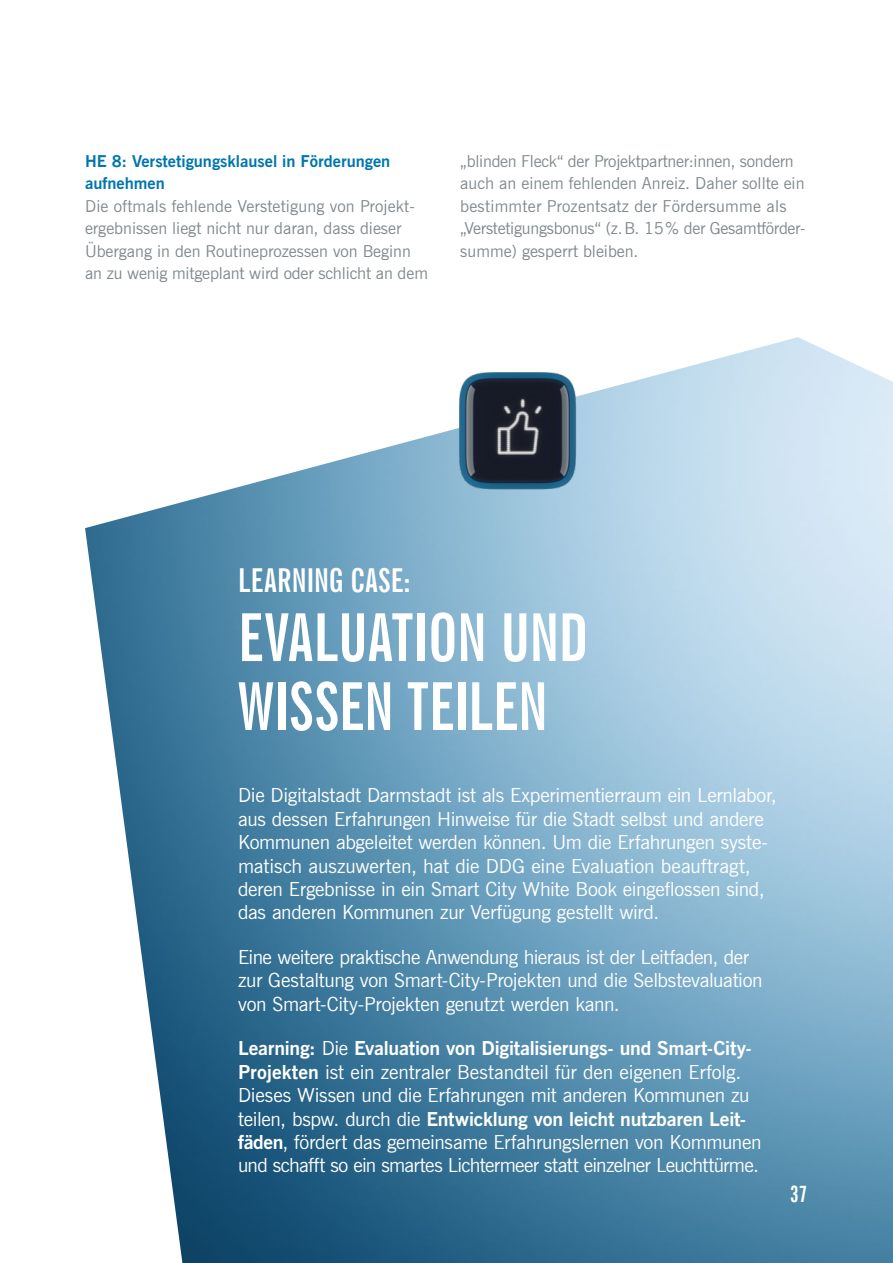
<style>
.page{position:relative;width:893px;height:1263px;background:#fff}
.page>*{position:absolute;margin:0;border:0;box-sizing:border-box;transform-origin:0 0}
.t1{font:700 extra-condensed 66px/69px "News Gothic BT";letter-spacing:.01em;color:#fff}
.t2{font:700 extra-condensed 33px "News Gothic BT";letter-spacing:.015em;color:#fff}
.t3{font:700 extra-condensed 22.5px "News Gothic BT";color:#fff}
.t4{font:19.5px/23.4px "News Gothic BT";letter-spacing:-.015em;color:#fff}
.t5{font:16.5px/22.5px "News Gothic BT";color:#80888d}
.t6{font:700 16.5px/22.5px "News Gothic BT";color:#0076ad}
.s1{font-weight:700}
</style>
<div class="page">
<img style="left:85px;top:337px;width:808px;height:926px">
<img style="left:437px;top:350px;width:160px;height:162px">
<p class="t6" style="left:85px;top:149px;width:307px">HE 8: Verstetigungsklausel in Förderungen aufnehmen</p>
<p class="t5" style="left:85px;top:194px;width:344px">Die oftmals fehlende Verstetigung von Projekt&shy;ergebnissen liegt nicht nur daran, dass dieser Übergang in den Routineprozessen von Beginn an zu wenig mitgeplant wird oder schlicht an dem</p>
<p class="t5" style="left:460px;top:149px;width:346px">„blinden Fleck“ der Projektpartner:innen, sondern auch an einem fehlenden Anreiz. Daher sollte ein bestimmter Prozentsatz der Fördersumme als „Verstetigungsbonus“ (z.B. 15% der Gesamtförder&shy;summe) gesperrt bleiben.</p>
<h2 class="t2" style="left:238px;top:560px;width:174px">LEARNING CASE:</h2>
<h1 class="t1" style="left:238px;top:603px;width:352px">EVALUATION UND<br>WISSEN TEILEN</h1>
<p class="t4" style="left:238px;top:783px;width:540px">Die Digitalstadt Darmstadt ist als Experimentierraum ein Lernlabor, aus dessen Erfahrungen Hinweise für die Stadt selbst und andere Kommunen abgeleitet werden können. Um die Erfahrungen syste&shy;matisch auszuwerten, hat die DDG eine Evaluation beauftragt, deren Ergebnisse in ein Smart City White Book eingeflossen sind, das anderen Kommunen zur Verfügung gestellt wird.</p>
<p class="t4" style="left:238px;top:945px;width:526px">Eine weitere praktische Anwendung hieraus ist der Leitfaden, der zur Gestaltung von Smart-City-Projekten und die Selbstevaluation von Smart-City-Projekten genutzt werden kann.</p>
<p class="t4" style="left:238px;top:1037px;width:525px"><span class="s1">Learning:</span> Die <span class="s1">Evaluation von Digitalisierungs- und Smart-City-Projekten</span> ist ein zentraler Bestandteil für den eigenen Erfolg.<br>Dieses Wissen und die Erfahrungen mit anderen Kommunen zu teilen, bspw. durch die <span class="s1">Entwicklung von leicht nutzbaren Leit&shy;fäden</span>, fördert das gemeinsame Erfahrungslernen von Kommunen und schafft so ein smartes Lichtermeer statt einzelner Leuchttürme.</p>
<p class="t3" style="left:790px;top:1180px;width:19px">37</p>
</div>
